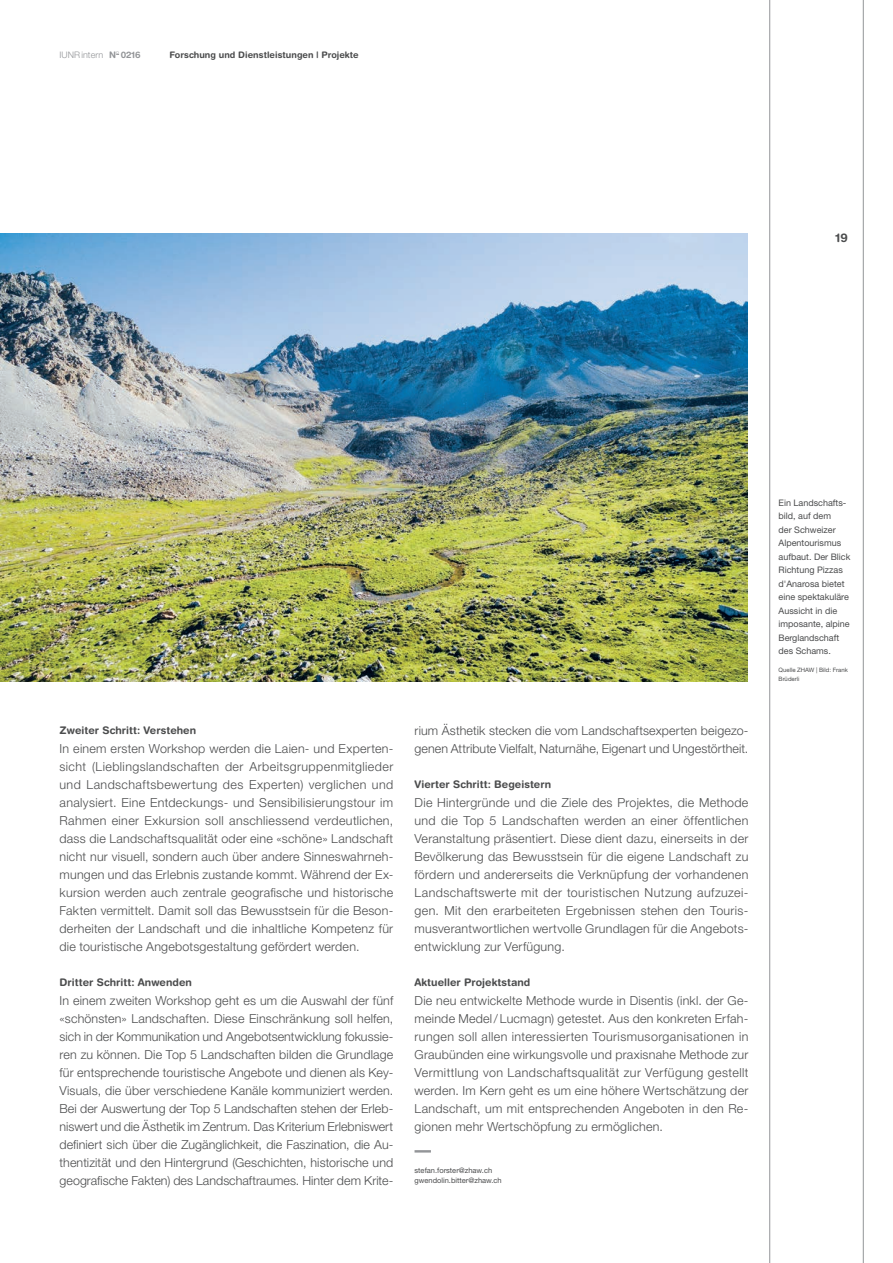
<style>
.page{position:relative;width:893px;height:1263px;background:#fff}
.page>*{position:absolute;margin:0;border:0;box-sizing:border-box;transform-origin:0 0}
.t1{font:300 12.45px/18px "Helvetica Neue LT Pro";letter-spacing:.02em;color:#4b4c4d;text-align:justify}
.t2{font:700 12px "Helvetica Rounded LT Std";color:#4b4c4d}
.t3{font:700 10.5px "Helvetica Rounded LT Std";letter-spacing:.005em;color:#4b4c4d}
.t4{font:9px/13.5px "Helvetica Neue LT Pro";color:#4b4c4d}
.t5{font:700 9px "Helvetica Rounded LT Std";letter-spacing:.005em;color:#4b4c4d}
.t6{font:300 9px "Helvetica Neue LT Pro";letter-spacing:.005em;color:#939598}
.t7{font:7.5px/10.2px "Helvetica Neue LT Pro";color:#4b4c4d}
.t8{font:6px/9px "Helvetica Neue LT Pro";color:#4b4c4d}
.s1{font-family:"Helvetica Rounded LT Std";font-weight:700}
</style>
<div class="page">
<svg style="left:415px;top:1150px;width:16px;height:2px"></svg>
<img style="left:0;top:234px;width:747px;height:447px">
<hr style="left:769px;top:0;width:1px;height:1263px;background:#939598">
<hr style="left:863px;top:0;width:1px;height:1263px;background:#939598">
<p class="t6" style="left:60px;top:49px;width:83px">IUNRintern <span class="s1">N</span><sup>o</sup> <span class="s1">0216</span></p>
<p class="t5" style="left:169px;top:49px;width:191px">Forschung und Dienstleistungen | Projekte</p>
<p class="t2" style="left:835px;top:231px;width:14px">19</p>
<p class="t3" style="left:60px;top:723px;width:138px">Zweiter Schritt: Verstehen</p>
<p class="t1" style="left:60px;top:739px;width:335px">In einem ersten Workshop werden die Laien- und Experten&shy;sicht (Lieblingslandschaften der Arbeitsgruppenmitglieder und Landschaftsbewertung des Experten) verglichen und analysiert. Eine Entdeckungs- und Sensibilisierungstour im Rahmen einer Exkursion soll anschliessend verdeutlichen, dass die Landschaftsqualität oder eine «schöne» Landschaft nicht nur visuell, sondern auch über andere Sinneswahrneh&shy;mungen und das Erlebnis zustande kommt. Während der Ex&shy;kursion werden auch zentrale geografische und historische Fakten vermittelt. Damit soll das Bewusstsein für die Beson&shy;derheiten der Landschaft und die inhaltliche Kompetenz für die touristische Angebotsgestaltung gefördert werden.</p>
<p class="t3" style="left:60px;top:975px;width:134px">Dritter Schritt: Anwenden</p>
<p class="t1" style="left:60px;top:991px;width:335px">In einem zweiten Workshop geht es um die Auswahl der fünf «schönsten» Landschaften. Diese Einschränkung soll helfen, sich in der Kommunikation und Angebotsentwicklung fokussie&shy;ren zu können. Die Top 5 Landschaften bilden die Grundlage für entsprechende touristische Angebote und dienen als Key-Visuals, die über verschiedene Kanäle kommuniziert werden.<br>Bei der Auswertung der Top 5 Landschaften stehen der Erleb&shy;niswert und die Ästhetik im Zentrum. Das Kriterium Erlebniswert definiert sich über die Zugänglichkeit, die Faszination, die Au&shy;thentizität und den Hintergrund (Geschichten, historische und geografische Fakten) des Landschaftraumes. Hinter dem Krite-</p>
<p class="t1" style="left:415px;top:721px;width:335px">rium Ästhetik stecken die vom Landschaftsexperten beigezo&shy;genen Attribute Vielfalt, Naturnähe, Eigenart und Ungestörtheit.</p>
<p class="t3" style="left:415px;top:777px;width:138px">Vierter Schritt: Begeistern</p>
<p class="t1" style="left:415px;top:793px;width:335px">Die Hintergründe und die Ziele des Projektes, die Methode und die Top 5 Landschaften werden an einer öffentlichen Veranstaltung präsentiert. Diese dient dazu, einerseits in der Bevölkerung das Bewusstsein für die eigene Landschaft zu fördern und andererseits die Verknüpfung der vorhandenen Landschaftswerte mit der touristischen Nutzung aufzuzei&shy;gen. Mit den erarbeiteten Ergebnissen stehen den Touris&shy;musverantwortlichen wertvolle Grundlagen für die Angebots&shy;entwicklung zur Verfügung.</p>
<p class="t3" style="left:415px;top:975px;width:117px">Aktueller Projektstand</p>
<p class="t1" style="left:414px;top:991px;width:335px;text-align:left">Die neu entwickelte Methode wurde in Disentis (inkl. der Ge&shy;meinde Medel/ Lucmagn) getestet. Aus den konkreten Erfah&shy;rungen soll allen interessierten Tourismusorganisationen in Graubünden eine wirkungsvolle und praxisnahe Methode zur Vermittlung von Landschaftsqualität zur Verfügung gestellt werden. Im Kern geht es um eine höhere Wertschätzung der Landschaft, um mit entsprechenden Angeboten in den Re&shy;gionen mehr Wertschöpfung zu ermöglichen.</p>
<p class="t7" style="left:415px;top:1165px;width:89px">stefan.forster@zhaw.ch gwendolin.bitter@zhaw.ch</p>
<p class="t4" style="left:778px;top:495px;width:73px">Ein Landschafts&shy;bild, auf dem<br>der Schweizer<br>Alpentourismus aufbaut. Der Blick<br>Richtung Pizzas d'Anarosa bietet eine spektakuläre<br>Aussicht in die imposante, alpine<br>Berglandschaft des Schams.</p>
<p class="t8" style="left:778px;top:665px;width:71px">Quelle ZHAW | Bild: Frank<br>Brüderli</p>
</div>
